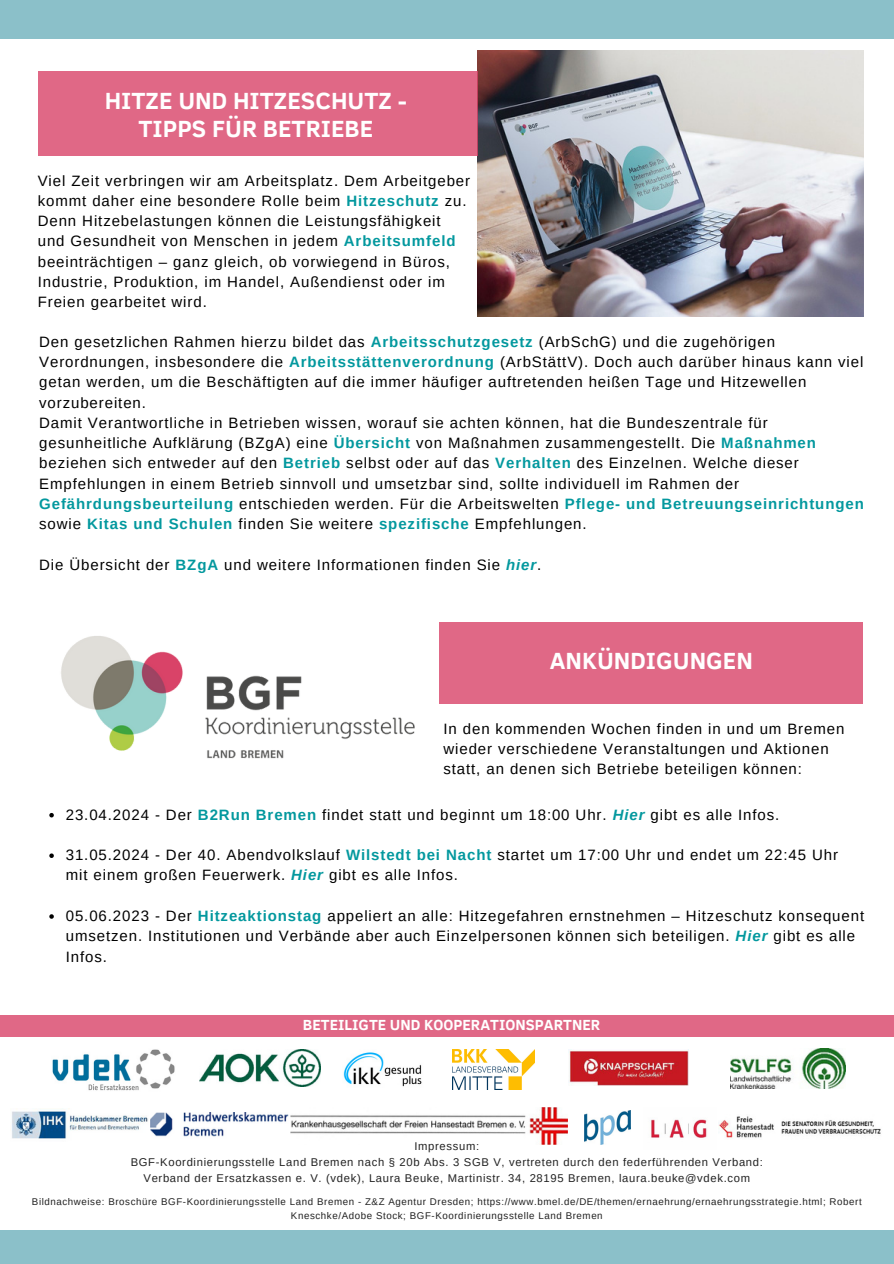
<style>
.page{position:relative;width:894px;height:1264px;background:#fff}
.page>*{position:absolute;margin:0;border:0;box-sizing:border-box;transform-origin:0 0}
.t1{font:700 24px/28.2px "Clear Sans";color:#fff;text-align:center}
.t2{font:15px/20.2px "Arimo";letter-spacing:.06em;color:#000}
.t3{font:700 15px "Clear Sans";color:#fff}
.t4{font:11.25px/15.8px "Arimo";letter-spacing:.06em;color:#222;text-align:center}
.t5{font:9.75px/13.5px "Arimo";letter-spacing:.06em;color:#222;text-align:center}
.s1{font-weight:700;color:#03989e}
.s2{font-weight:700;font-style:italic;color:#03989e}
</style>
<div class="page">
<div style="left:0;top:1230px;width:893px;height:33px;background:#8bc0c9"></div>
<div style="left:0;top:0;width:893px;height:38px;background:#8bc0c9"></div>
<img style="left:477px;top:50px;width:386px;height:267px">
<div style="left:38px;top:71px;width:439px;height:84px;background:#e06886"></div>
<div style="left:0;top:1015px;width:893px;height:20px;background:#e06886"></div>
<img style="left:52px;top:1049px;width:123px;height:42px">
<img style="left:199px;top:1049px;width:122px;height:37px">
<img style="left:343px;top:1052px;width:79px;height:35px">
<img style="left:452px;top:1049px;width:82px;height:40px">
<img style="left:568px;top:1049px;width:120px;height:36px">
<img style="left:730px;top:1048px;width:115px;height:40px">
<img style="left:12px;top:1108px;width:136px;height:31px">
<img style="left:151px;top:1112px;width:138px;height:25px">
<img style="left:584px;top:1110px;width:46px;height:34px">
<img style="left:290px;top:1107px;width:277px;height:37px">
<img style="left:651px;top:1119px;width:56px;height:19px">
<div style="left:439px;top:622px;width:423px;height:81px;background:#e06886"></div>
<img style="left:61px;top:636px;width:354px;height:123px">
<img style="left:718px;top:1116px;width:163px;height:22px">
<svg style="left:49px;top:813px;width:5px;height:4px"></svg>
<svg style="left:49px;top:853px;width:5px;height:5px"></svg>
<svg style="left:49px;top:914px;width:5px;height:4px"></svg>
<p class="t1" style="left:105px;top:85px;width:304px">HITZE UND HITZESCHUTZ -<br>TIPPS FÜR BETRIEBE</p>
<p class="t2" style="left:38px;top:170px;width:434px">Viel Zeit verbringen wir am Arbeitsplatz. Dem Arbeitgeber kommt daher eine besondere Rolle beim <span class="s1">Hitzeschutz</span> zu.<br>Denn Hitzebelastungen können die Leistungsfähigkeit und Gesundheit von Menschen in jedem <span class="s1">Arbeitsumfeld </span>beeinträchtigen – ganz gleich, ob vorwiegend in Büros, Industrie, Produktion, im Handel, Außendienst oder im Freien gearbeitet wird.</p>
<p class="t2" style="left:39px;top:331px;width:825px">Den gesetzlichen Rahmen hierzu bildet das <span class="s1">Arbeitsschutzgesetz</span> (ArbSchG) und die zugehörigen Verordnungen, insbesondere die <span class="s1">Arbeitsstättenverordnung</span> (ArbStättV). Doch auch darüber hinaus kann viel getan werden, um die Beschäftigten auf die immer häufiger auftretenden heißen Tage und Hitzewellen vorzubereiten.<br>Damit Verantwortliche in Betrieben wissen, worauf sie achten können, hat die Bundeszentrale für gesunheitliche Aufklärung (BZgA) eine <span class="s1">Übersicht</span> von Maßnahmen zusammengestellt. Die <span class="s1">Maßnahmen </span>beziehen sich entweder auf den <span class="s1">Betrieb</span> selbst oder auf das <span class="s1">Verhalten</span> des Einzelnen. Welche dieser Empfehlungen in einem Betrieb sinnvoll und umsetzbar sind, sollte individuell im Rahmen der <span class="s1">Gefährdungsbeurteilung</span> entschieden werden. Für die Arbeitswelten <span class="s1">Pflege- und Betreuungseinrichtungen </span>sowie <span class="s1">Kitas und Schulen</span> finden Sie weitere <span class="s1">spezifische</span> Empfehlungen.</p>
<p class="t2" style="left:39px;top:554px;width:503px">Die Übersicht der <span class="s1">BZgA</span> und weitere Informationen finden Sie <span class="s2">hier</span>.</p>
<p class="t1" style="left:549px;top:645px;width:204px">ANKÜNDIGUNGEN</p>
<p class="t2" style="left:443px;top:718px;width:402px">In den kommenden Wochen finden in und um Bremen wieder verschiedene Veranstaltungen und Aktionen statt, an denen sich Betriebe beteiligen können:</p>
<p class="t2" style="left:66px;top:804px;width:714px">23.04.2024 - Der <span class="s1">B2Run Bremen</span> findet statt und beginnt um 18:00 Uhr. <span class="s2">Hier</span> gibt es alle Infos.</p>
<p class="t2" style="left:66px;top:844px;width:773px">31.05.2024 - Der 40. Abendvolkslauf <span class="s1">Wilstedt bei Nacht</span> startet um 17:00 Uhr und endet um 22:45 Uhr mit einem großen Feuerwerk. <span class="s2">Hier</span> gibt es alle Infos.</p>
<p class="t2" style="left:66px;top:905px;width:799px">05.06.2023 - Der <span class="s1">Hitzeaktionstag</span> appeliert an alle: Hitzegefahren ernstnehmen – Hitzeschutz konsequent umsetzen. Institutionen und Verbände aber auch Einzelpersonen können sich beteiligen. <span class="s2">Hier</span> gibt es alle<br>Infos.</p>
<p class="t3" style="left:303px;top:1014px;width:299px">BETEILIGTE UND KOOPERATIONSPARTNER</p>
<h2 class="t4" style="left:131px;top:1138px;width:633px">Impressum:<br>BGF-Koordinierungsstelle Land Bremen nach § 20b Abs. 3 SGB V, vertreten durch den federführenden Verband:<br>Verband der Ersatzkassen e. V. (vdek), Laura Beuke, Martinistr. 34, 28195 Bremen, laura.beuke@vdek.com</h2>
<p class="t5" style="left:32px;top:1195px;width:831px">Bildnachweise: Broschüre BGF-Koordinierungsstelle Land Bremen - Z&amp;Z Agentur Dresden; https://www.bmel.de/DE/themen/ernaehrung/ernaehrungsstrategie.html; Robert<br>Kneschke/Adobe Stock; BGF-Koordinierungsstelle Land Bremen</p>
</div>
